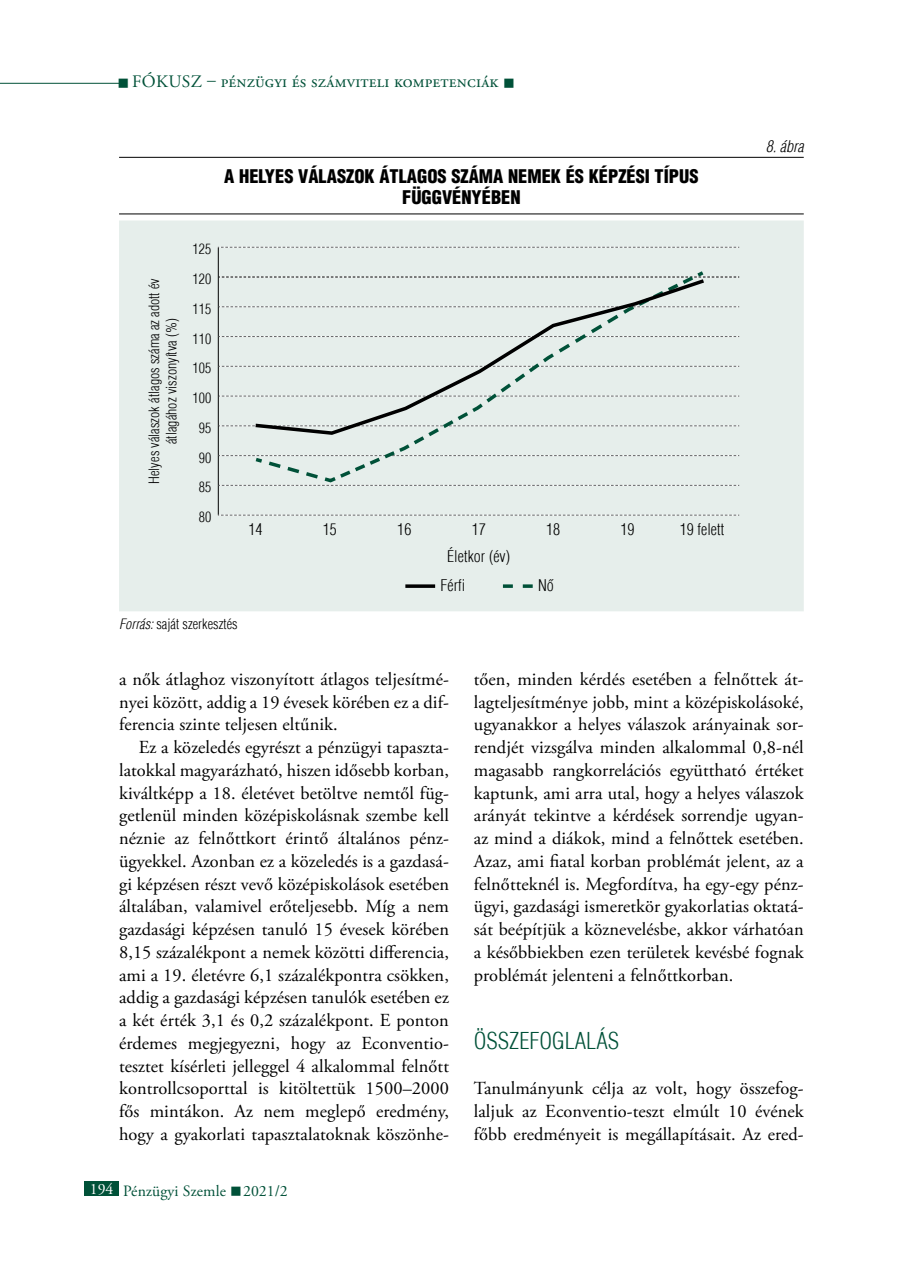
<style>
.page{position:relative;width:903px;height:1275px;background:#fff}
.page>*{position:absolute;margin:0;border:0;box-sizing:border-box;transform-origin:0 0}
.t1{font:300 condensed 22.75px "H Helvetica";color:#005138}
.t2{font:18.38px/22.8px "Adobe Garamond Pro";letter-spacing:.005em;color:#000;text-align:justify}
.t3{font:900 condensed 18.38px/21px "H Helvetica";color:#000;text-align:center}
.t4{font:17.5px "Adobe Garamond Pro";letter-spacing:.01em;color:#005138}
.t5{font:300 condensed 15.75px/29.8px "H Helvetica";letter-spacing:.005em;color:#000}
.t6{font:15.75px "Adobe Garamond Pro";color:#005138}
.t7{font:italic 300 condensed 15.75px "H Helvetica";color:#000}
.t8{font:300 condensed 14px/29.8px "H Helvetica";letter-spacing:.005em;color:#000;text-align:center}
.s1{font-style:italic}
.s2{color:#fff}
</style>
<div class="page">
<hr style="left:0;top:83px;width:119px;height:1px;background:#005138">
<div style="left:84px;top:1181px;width:35px;height:15px;background:#005138"></div>
<hr style="left:119px;top:157px;width:685px;height:1px;background:#000">
<hr style="left:119px;top:213px;width:685px;height:1px;background:#000">
<div style="left:119px;top:220px;width:685px;height:391px;background:#e6eeeb"></div>
<svg style="left:218px;top:515px;width:521px;height:1px"></svg>
<hr style="left:218px;top:485px;width:1px;height:30px;background:#000">
<svg style="left:405px;top:584px;width:30px;height:4px"></svg>
<svg style="left:503px;top:584px;width:30px;height:4px"></svg>
<svg style="left:218px;top:247px;width:521px;height:239px;background:#e1e8e5"></svg>
<div style="left:252px;top:268px;width:455px;height:216px;background:#e6eeeb"></div>
<svg style="left:252px;top:276px;width:456px;height:161px;background:#dce4e1"></svg>
<p class="t4" style="left:118px;top:71px;width:399px">■ fókusz – pénzügyi és számviteli kompetenciák ■</p>
<p class="t3" style="left:224px;top:165px;width:476px">A HELYES VÁLASZOK ÁTLAGOS SZÁMA NEMEK ÉS KÉPZÉSI TÍPUS<br>FÜGGVÉNYÉBEN</p>
<p class="t8" style="left:145px;top:484px;width:207px;line-height:17.5px;rotate:-90deg">Helyes válaszok átlagos száma az adott év átlagához viszonyítva (%)</p>
<p class="t8" style="left:192px;top:234px;width:20px">125<br>120<br>115<br>110<br>105<br>100<br>95<br>90<br>85<br>80</p>
<p class="t5" style="left:248px;top:514px;width:16px">14</p>
<p class="t5" style="left:323px;top:514px;width:16px">15</p>
<p class="t5" style="left:397px;top:514px;width:16px">16</p>
<p class="t5" style="left:472px;top:514px;width:16px">17</p>
<p class="t5" style="left:546px;top:514px;width:16px">18</p>
<p class="t5" style="left:620px;top:514px;width:16px">19</p>
<p class="t5" style="left:680px;top:514px;width:46px">19 felett</p>
<p class="t5" style="left:440px;top:541px;width:71px;text-indent:7px">Életkor (év)<br>Férfi</p>
<p class="t5" style="left:538px;top:571px;width:17px">Nő</p>
<p class="t8" style="left:119px;top:609px;width:120px"><span class="s1">Forrás:</span> saját szerkesztés</p>
<p class="t7" style="left:766px;top:137px;width:40px">8. ábra</p>
<p class="t2" style="left:119px;top:668px;width:331px">a nők átlaghoz viszonyított átlagos teljesítmé&shy;nyei között, addig a 19 évesek körében ez a dif&shy;ferencia szinte teljesen eltűnik.</p>
<p class="t2" style="left:119px;top:737px;width:331px;text-indent:20px">Ez a közeledés egyrészt a pénzügyi tapaszta&shy;latokkal magyarázható, hiszen idősebb korban, kiváltképp a 18. életévet betöltve nemtől füg&shy;getlenül minden középiskolásnak szembe kell néznie az felnőttkort érintő általános pénz&shy;ügyekkel. Azonban ez a közeledés is a gazdasá&shy;gi képzésen részt vevő középiskolások esetében általában, valamivel erőteljesebb. Míg a nem gazdasági képzésen tanuló 15 évesek körében 8,15 százalékpont a nemek közötti differencia, ami a 19. életévre 6,1 százalékpontra csökken, addig a gazdasági képzésen tanulók esetében ez a két érték 3,1 és 0,2 százalékpont. E ponton érdemes megjegyezni, hogy az Econventio&shy;tesztet kísérleti jelleggel 4 alkalommal felnőtt kontrollcsoporttal is kitöltettük 1500–2000 fős mintákon. Az nem meglepő eredmény, hogy a gyakorlati tapasztalatoknak köszönhe-</p>
<p class="t6" style="left:90px;top:1181px;width:199px"><span class="s2">194</span> Pénzügyi Szemle ■ 2021/2</p>
<p class="t2" style="left:474px;top:668px;width:332px">tően, minden kérdés esetében a felnőttek át&shy;lagteljesítménye jobb, mint a középiskolásoké, ugyanakkor a helyes válaszok arányainak sor&shy;rendjét vizsgálva minden alkalommal 0,8-nél magasabb rangkorrelációs együttható értéket kaptunk, ami arra utal, hogy a helyes válaszok arányát tekintve a kérdések sorrendje ugyan&shy;az mind a diákok, mind a felnőttek esetében.<br>Azaz, ami fiatal korban problémát jelent, az a felnőtteknél is. Megfordítva, ha egy-egy pénz&shy;ügyi, gazdasági ismeretkör gyakorlatias oktatá&shy;sát beépítjük a köznevelésbe, akkor várhatóan a későbbiekben ezen területek kevésbé fognak problémát jelenteni a felnőttkorban.</p>
<p class="t1" style="left:474px;top:1027px;width:144px">Összefoglalás</p>
<p class="t2" style="left:474px;top:1078px;width:332px">Tanulmányunk célja az volt, hogy összefog&shy;laljuk az Econventio-teszt elmúlt 10 évének főbb eredményeit is megállapításait. Az ered-</p>
</div>
